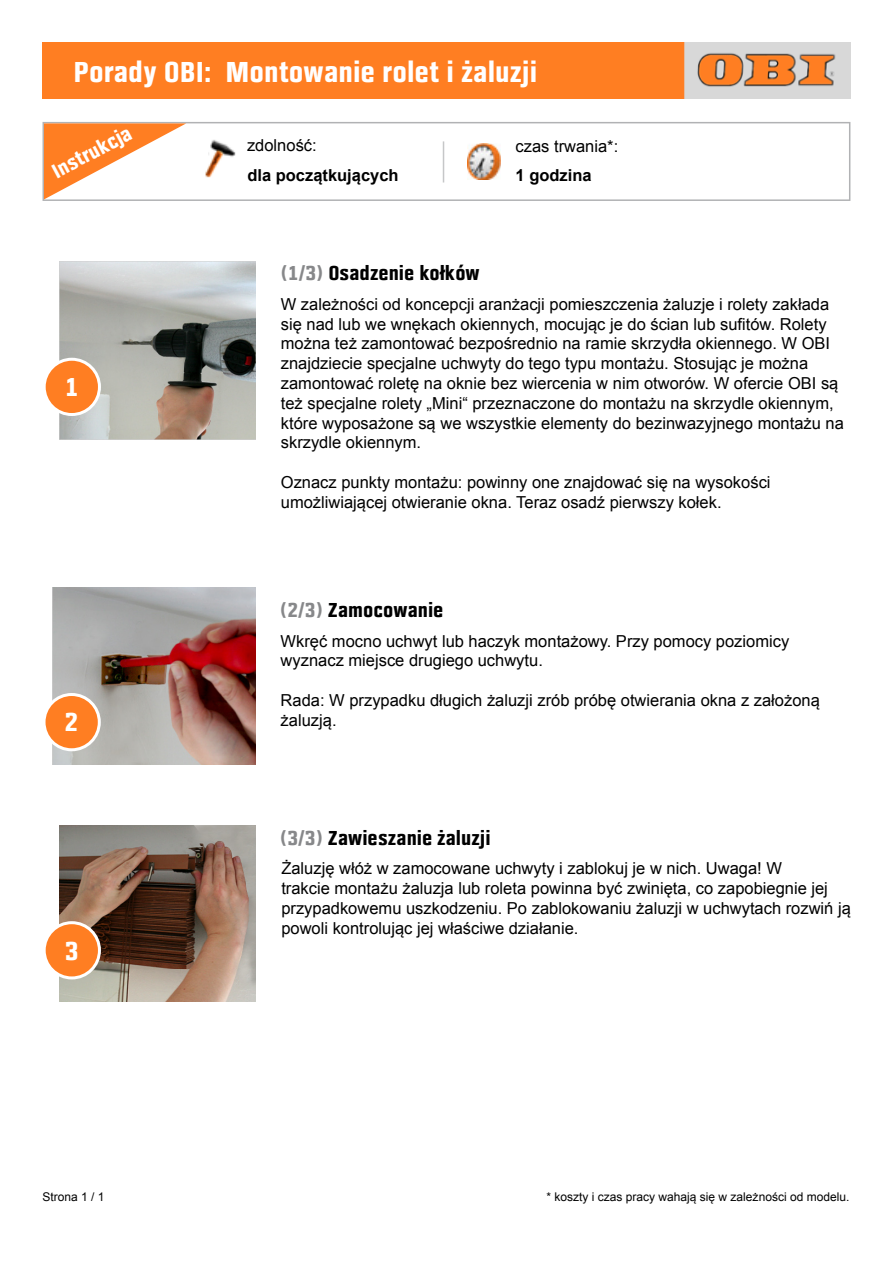
<style>
.page{position:relative;width:893px;height:1263px;background:#fff}
.page>*{position:absolute;margin:0;border:0;box-sizing:border-box;transform-origin:0 0}
.t1{font:700 30px "Obi CEOP";color:#fff}
.t2{font:700 27px "Obi OP";color:#fff}
.t3{font:700 21.45px "Obi OP";color:#fff}
.t4{font:700 21px "Obi CEOP";color:#000}
.t5{font:16.5px/19.8px "Arial";color:#000}
.t6{font:700 16.5px "Arial";color:#000}
.t7{font:12px "Arial";color:#000}
.s1{color:#87888a}
</style>
<div class="page">
<div style="left:43px;top:122px;width:807px;height:79px;background:#fff;border:2px solid #b1b2b4"></div>
<svg style="left:44px;top:123px;width:142px;height:76px"></svg>
<img style="left:510px;top:43px;width:340px;height:56px">
<img style="left:468px;top:144px;width:33px;height:36px">
<img style="left:205px;top:140px;width:31px;height:38px">
<div style="left:43px;top:43px;width:467px;height:56px;background:#ff7e22"></div>
<hr style="left:443px;top:141px;width:1px;height:41px;background:#c6c7c8">
<div style="left:510px;top:43px;width:165px;height:45px;background:#ff7e22"></div>
<img style="left:60px;top:261px;width:195px;height:178px">
<img style="left:52px;top:588px;width:203px;height:176px">
<img style="left:60px;top:825px;width:195px;height:176px">
<div style="left:44px;top:923px;width:55px;height:55px;background:#ff7e22;border-radius:50%"></div>
<div style="left:43px;top:921px;width:58px;height:58px;border:3px solid #fff;border-radius:50%"></div>
<div style="left:44px;top:694px;width:55px;height:56px;background:#ff7e22;border-radius:50%"></div>
<div style="left:43px;top:693px;width:58px;height:58px;border:3px solid #fff;border-radius:50%"></div>
<div style="left:44px;top:359px;width:55px;height:55px;background:#ff7e22;border-radius:50%"></div>
<div style="left:43px;top:358px;width:58px;height:58px;border:3px solid #fff;border-radius:50%"></div>
<h1 class="t1" style="left:73px;top:56px;width:465px">Porady OBI: Montowanie rolet i żaluzji</h1>
<h3 class="t3" style="left:48px;top:162px;width:89px;rotate:-28deg">Instrukcja</h3>
<h2 class="t2" style="left:65px;top:372px;width:15px">1</h2>
<h2 class="t2" style="left:65px;top:708px;width:15px">2</h2>
<h2 class="t2" style="left:65px;top:936px;width:15px">3</h2>
<p class="t7" style="left:43px;top:1189px;width:64px">Strona 1 / 1</p>
<p class="t5" style="left:247px;top:136px;width:71px">zdolność:</p>
<p class="t5" style="left:516px;top:136px;width:104px">czas trwania*:</p>
<p class="t6" style="left:247px;top:164px;width:153px">dla początkujących</p>
<p class="t6" style="left:516px;top:164px;width:78px">1 godzina</p>
<p class="t4" style="left:281px;top:262px;width:200px"><span class="s1">(1/3)</span> Osadzenie kołków</p>
<p class="t5" style="left:281px;top:294px;width:565px">W zależności od koncepcji aranżacji pomieszczenia żaluzje i rolety zakłada się nad lub we wnękach okiennych, mocując je do ścian lub sufitów. Rolety można też zamontować bezpośrednio na ramie skrzydła okiennego. W OBI znajdziecie specjalne uchwyty do tego typu montażu. Stosując je można zamontować roletę na oknie bez wiercenia w nim otworów. W ofercie OBI są też specjalne rolety „Mini“ przeznaczone do montażu na skrzydle okiennym, które wyposażone są we wszystkie elementy do bezinwazyjnego montażu na skrzydle okiennym.</p>
<p class="t5" style="left:281px;top:473px;width:491px">Oznacz punkty montażu: powinny one znajdować się na wysokości umożliwiającej otwieranie okna. Teraz osadź pierwszy kołek.</p>
<p class="t4" style="left:281px;top:598px;width:164px"><span class="s1">(2/3)</span> Zamocowanie</p>
<p class="t5" style="left:281px;top:631px;width:510px">Wkręć mocno uchwyt lub haczyk montażowy. Przy pomocy poziomicy wyznacz miejsce drugiego uchwytu.</p>
<p class="t5" style="left:281px;top:690px;width:541px">Rada: W przypadku długich żaluzji zrób próbę otwierania okna z założoną żaluzją.</p>
<p class="t4" style="left:281px;top:826px;width:211px"><span class="s1">(3/3)</span> Zawieszanie żaluzji</p>
<p class="t5" style="left:281px;top:859px;width:571px">Żaluzję włóż w zamocowane uchwyty i zablokuj je w nich. Uwaga! W<br>trakcie montażu żaluzja lub roleta powinna być zwinięta, co zapobiegnie jej przypadkowemu uszkodzeniu. Po zablokowaniu żaluzji w uchwytach rozwiń ją powoli kontrolując jej właściwe działanie.</p>
<p class="t7" style="left:547px;top:1189px;width:304px">* koszty i czas pracy wahają się w zależności od modelu.</p>
</div>
